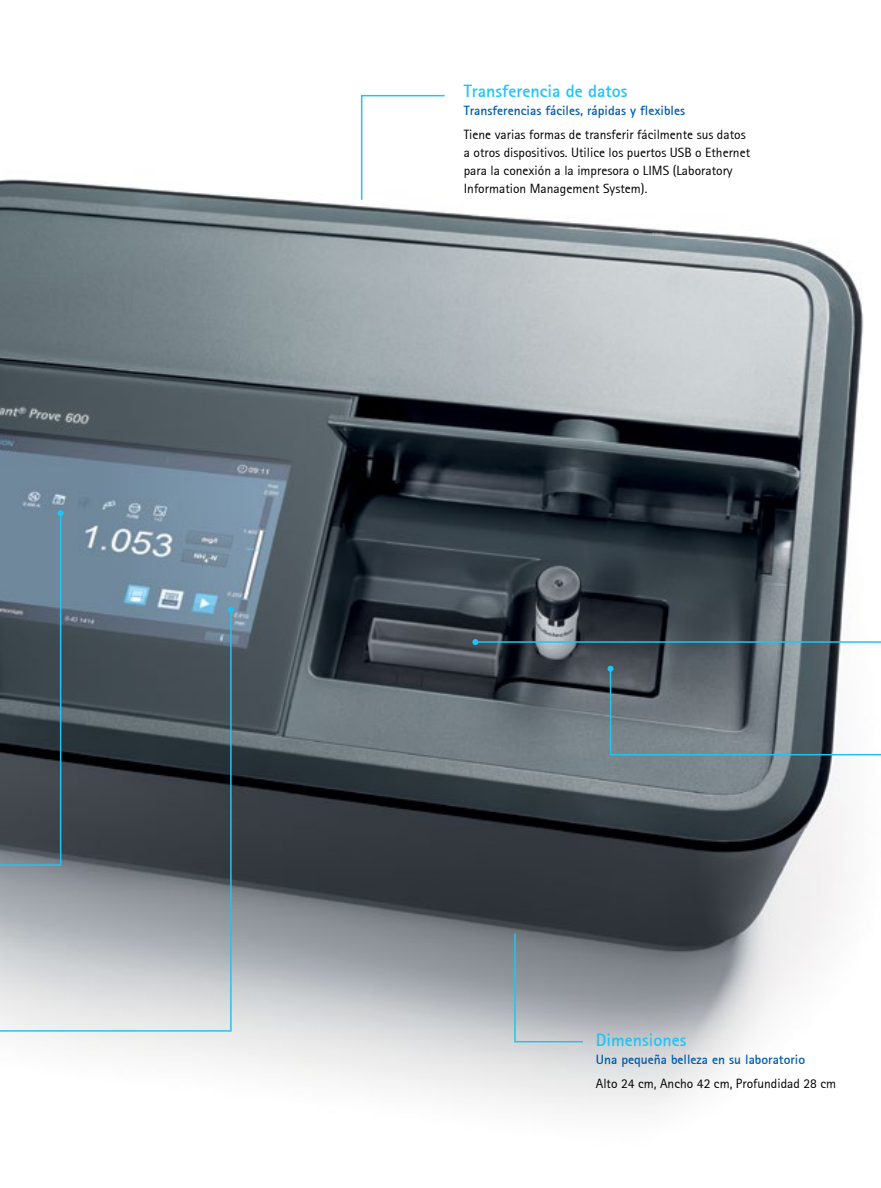
<style>
.page{position:relative;width:881px;height:1188px;background:#fff}
.page>*{position:absolute;margin:0;border:0;box-sizing:border-box;transform-origin:0 0}
.t1{font:700 18px "Merck Sans Serif";color:#20c4f4}
.t2{font:13.5px/18px "Merck Sans Serif";color:#000}
.t3{font:700 13.5px "Merck Sans Serif";color:#005baa}
</style>
<div class="page">
<img style="left:0;top:179px;width:841px;height:929px">
<svg style="left:360px;top:94px;width:86px;height:107px"></svg>
<svg style="left:607px;top:666px;width:273px;height:90px"></svg>
<svg style="left:473px;top:179px;width:407px;height:465px"></svg>
<svg style="left:472px;top:639px;width:6px;height:6px"></svg>
<svg style="left:513px;top:932px;width:71px;height:111px;background:#929ba2"></svg>
<svg style="left:0;top:510px;width:64px;height:98px;background:#6b879c"></svg>
<svg style="left:0;top:608px;width:232px;height:424px;background:#6d787f"></svg>
<svg style="left:228px;top:607px;width:6px;height:6px"></svg>
<h1 class="t1" style="left:463px;top:81px;width:165px">Transferencia de datos</h1>
<p class="t3" style="left:463px;top:103px;width:223px">Transferencias fáciles, rápidas y flexibles</p>
<p class="t2" style="left:463px;top:126px;width:288px">Tiene varias formas de transferir fácilmente sus datos a otros dispositivos. Utilice los puertos USB o Ethernet para la conexión a la impresora o LIMS (Laboratory Information Management System).</p>
<h1 class="t1" style="left:595px;top:1029px;width:92px">Dimensiones</h1>
<p class="t3" style="left:595px;top:1051px;width:211px">Una pequeña belleza en su laboratorio</p>
<p class="t2" style="left:595px;top:1074px;width:242px">Alto 24 cm, Ancho 42 cm, Profundidad 28 cm</p>
</div>
